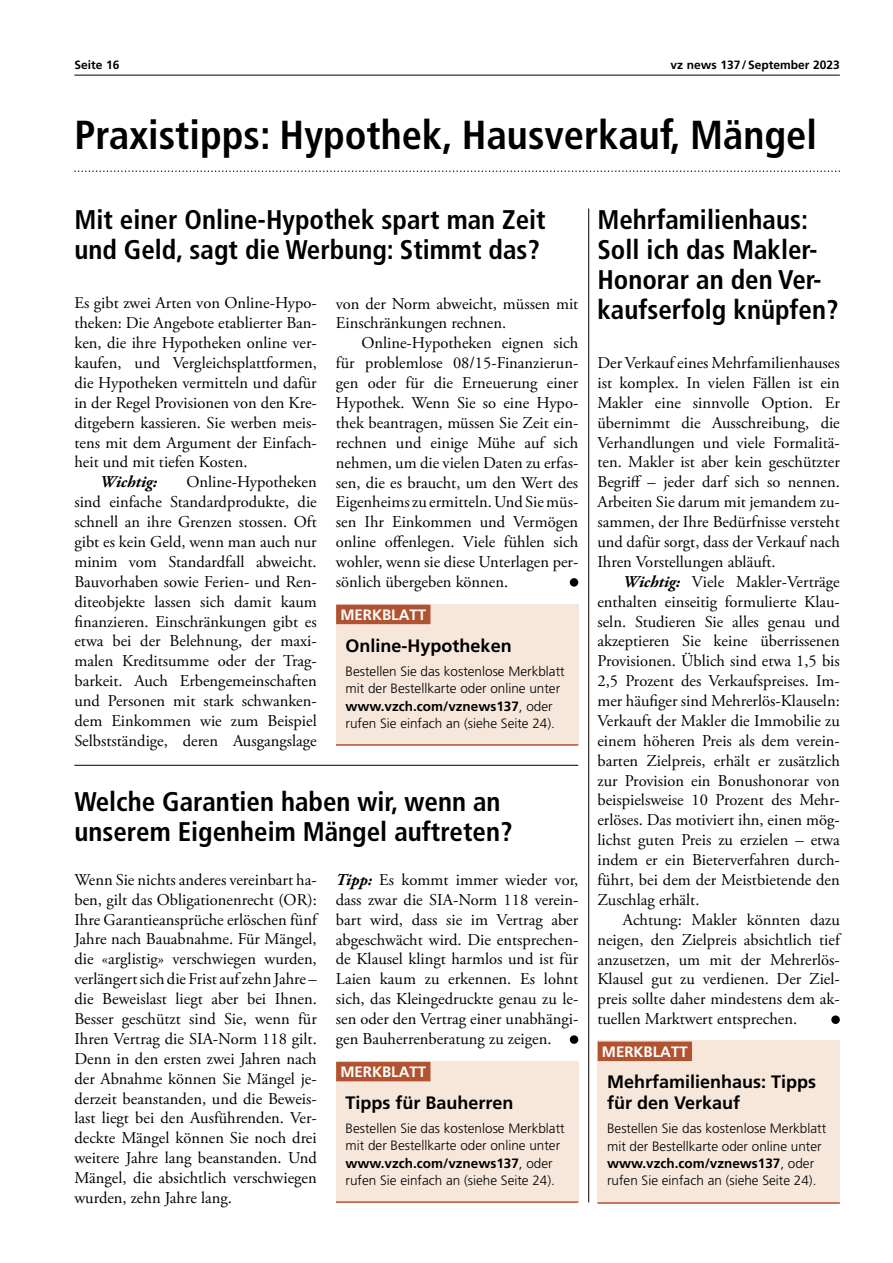
<style>
.page{position:relative;width:893px;height:1263px;background:#fff}
.page>*{position:absolute;margin:0;border:0;box-sizing:border-box;transform-origin:0 0}
.t1{font:700 condensed 40.5px "Frutiger LT Std";color:#000}
.t2{font:700 condensed 27px/30px "Frutiger LT Std";color:#000}
.t3{font:700 18px/21px "Frutiger LT Pro";color:#000}
.t4{font:16.5px/20px "Adobe Garamond Pro";color:#000;text-align:justify}
.t5{font:italic 700 16.5px "Adobe Garamond Pro";color:#000}
.t6{font:700 15px "Frutiger LT Pro";color:#fff}
.t7{font:300 13.5px/17.2px "Frutiger LT Pro";color:#000}
.t8{font:700 12px "Frutiger LT Pro";color:#000}
.s1{font-weight:700}
.s2{font-weight:700;font-style:italic}
</style>
<div class="page">
<hr style="left:588px;top:209px;width:1px;height:993px;background:#000">
<hr style="left:74px;top:75px;width:766px;height:1px;background:#000">
<svg style="left:74px;top:171px;width:766px;height:1px"></svg>
<div style="left:570px;top:578px;width:8px;height:9px;background:#000;border-radius:50%"></div>
<hr style="left:74px;top:765px;width:504px;height:1px;background:#000">
<div style="left:570px;top:1035px;width:8px;height:9px;background:#000;border-radius:50%"></div>
<div style="left:831px;top:1015px;width:9px;height:9px;background:#000;border-radius:50%"></div>
<div style="left:336px;top:604px;width:242px;height:141px;background:#f7e7db"></div>
<div style="left:336px;top:605px;width:94px;height:19px;background:#b15330"></div>
<hr style="left:336px;top:744px;width:242px;height:2px;background:#b15330">
<div style="left:336px;top:1061px;width:242px;height:141px;background:#f7e7db"></div>
<div style="left:336px;top:1062px;width:94px;height:19px;background:#b15330"></div>
<hr style="left:336px;top:1201px;width:242px;height:2px;background:#b15330">
<div style="left:598px;top:1041px;width:242px;height:162px;background:#f7e7db"></div>
<div style="left:598px;top:1041px;width:94px;height:20px;background:#b15330"></div>
<hr style="left:597px;top:1202px;width:243px;height:2px;background:#b15330">
<p class="t8" style="left:74px;top:57px;width:47px">Seite 16</p>
<p class="t8" style="left:670px;top:57px;width:171px">vz news 137/September 2023</p>
<h1 class="t1" style="left:74px;top:111px;width:744px">Praxistipps: Hypothek, Hausverkauf, Mängel</h1>
<h2 class="t2" style="left:74px;top:205px;width:473px">Mit einer Online-Hypothek spart man Zeit und Geld, sagt die Werbung: Stimmt das?</h2>
<p class="t4" style="left:74px;top:294px;width:244px">Es gibt zwei Arten von Online-Hypo&shy;theken: Die Angebote etablierter Ban&shy;ken, die ihre Hypotheken online ver&shy;kaufen, und Vergleichsplattformen, die Hypotheken vermitteln und dafür in der Regel Provisionen von den Kre&shy;ditgebern kassieren. Sie werben meis&shy;tens mit dem Argument der Einfach&shy;heit und mit tiefen Kosten.</p>
<p class="t5" style="left:100px;top:473px;width:59px">Wichtig:</p>
<p class="t4" style="left:336px;top:294px;width:244px">von der Norm abweicht, müssen mit<br>Einschränkungen rechnen.</p>
<p class="t4" style="left:336px;top:334px;width:244px;text-indent:26px">Online-Hypotheken eignen sich für problemlose 08/15-Finanzierun&shy;gen oder für die Erneuerung einer Hypothek. Wenn Sie so eine Hypo&shy;thek beantragen, müssen Sie Zeit ein&shy;rechnen und einige Mühe auf sich nehmen, um die vielen Daten zu erfas&shy;sen, die es braucht, um den Wert des Eigenheims zu ermitteln. Und Sie müs&shy;sen Ihr Einkommen und Vermögen online offenlegen. Viele fühlen sich wohler, wenn sie diese Unterlagen per&shy;sönlich übergeben können.</p>
<p class="t4" style="left:74px;top:473px;width:244px;text-indent:112px">Online-Hypotheken sind einfache Standardprodukte, die schnell an ihre Grenzen stossen. Oft gibt es kein Geld, wenn man auch nur minim vom Standardfall abweicht.<br>Bauvorhaben sowie Ferien- und Ren&shy;diteobjekte lassen sich damit kaum finanzieren. Einschränkungen gibt es etwa bei der Belehnung, der maxi&shy;malen Kreditsumme oder der Trag&shy;barkeit. Auch Erbengemeinschaften und Personen mit stark schwanken&shy;dem Einkommen wie zum Beispiel Selbstständige, deren Ausgangslage</p>
<p class="t6" style="left:340px;top:606px;width:87px">MERKBLATT</p>
<p class="t3" style="left:346px;top:635px;width:168px">Online-Hypotheken</p>
<p class="t7" style="left:346px;top:663px;width:221px">Bestellen Sie das kostenlose Merkblatt mit der Bestellkarte oder online unter <span class="s1">www.vzch.com/vznews137</span>, oder rufen Sie einfach an (siehe Seite 24).</p>
<h2 class="t2" style="left:74px;top:787px;width:440px">Welche Garantien haben wir, wenn an unserem Eigenheim Mängel auftreten?</h2>
<p class="t4" style="left:74px;top:870px;width:244px">Wenn Sie nichts anderes vereinbart ha&shy;ben, gilt das Obligationenrecht (OR):<br>Ihre Garantieansprüche erlöschen fünf Jahre nach Bauabnahme. Für Mängel, die «arglistig» verschwiegen wurden, verlängert sich die Frist auf zehn Jahre – die Beweislast liegt aber bei Ihnen.<br>Besser geschützt sind Sie, wenn für Ihren Vertrag die SIA-Norm 118 gilt.<br>Denn in den ersten zwei Jahren nach der Abnahme können Sie Mängel je&shy;derzeit beanstanden, und die Beweis&shy;last liegt bei den Ausführenden. Ver&shy;deckte Mängel können Sie noch drei weitere Jahre lang beanstanden. Und Mängel, die absichtlich verschwiegen wurden, zehn Jahre lang.</p>
<p class="t4" style="left:336px;top:870px;width:244px"><span class="s2">Tipp:</span> Es kommt immer wieder vor, dass zwar die SIA-Norm 118 verein&shy;bart wird, dass sie im Vertrag aber abgeschwächt wird. Die entsprechen&shy;de Klausel klingt harmlos und ist für Laien kaum zu erkennen. Es lohnt sich, das Kleingedruckte genau zu le&shy;sen oder den Vertrag einer unabhängi&shy;gen Bauherrenberatung zu zeigen.</p>
<p class="t6" style="left:340px;top:1063px;width:87px">MERKBLATT</p>
<p class="t3" style="left:346px;top:1092px;width:169px">Tipps für Bauherren</p>
<p class="t7" style="left:346px;top:1120px;width:221px">Bestellen Sie das kostenlose Merkblatt mit der Bestellkarte oder online unter <span class="s1">www.vzch.com/vznews137</span>, oder rufen Sie einfach an (siehe Seite 24).</p>
<h2 class="t2" style="left:597px;top:205px;width:243px">Mehrfamilienhaus:<br>Soll ich das Makler-<br>Honorar an den Ver&shy;kaufserfolg knüpfen?</h2>
<p class="t4" style="left:597px;top:353px;width:244px">Der Verkauf eines Mehrfamilienhauses ist komplex. In vielen Fällen ist ein Makler eine sinnvolle Option. Er übernimmt die Ausschreibung, die Verhandlungen und viele Formalitä&shy;ten. Makler ist aber kein geschützter Begriff – jeder darf sich so nennen.<br>Arbeiten Sie darum mit jemandem zu&shy;sammen, der Ihre Bedürfnisse versteht und dafür sorgt, dass der Verkauf nach Ihren Vorstellungen abläuft.</p>
<p class="t4" style="left:597px;top:572px;width:244px;text-indent:26px"><span class="s2">Wichtig:</span> Viele Makler-Verträge enthalten einseitig formulierte Klau&shy;seln. Studieren Sie alles genau und akzeptieren Sie keine überrissenen Provisionen. Üblich sind etwa 1,5 bis 2,5 Prozent des Verkaufspreises. Im&shy;mer häufiger sind Mehrerlös-Klauseln:<br>Verkauft der Makler die Immobilie zu einem höheren Preis als dem verein&shy;barten Zielpreis, erhält er zusätzlich zur Provision ein Bonushonorar von beispielsweise 10 Prozent des Mehr&shy;erlöses. Das motiviert ihn, einen mög&shy;lichst guten Preis zu erzielen – etwa indem er ein Bieterverfahren durch&shy;führt, bei dem der Meistbietende den Zuschlag erhält.</p>
<p class="t4" style="left:597px;top:910px;width:244px;text-indent:26px">Achtung: Makler könnten dazu neigen, den Zielpreis absichtlich tief anzusetzen, um mit der Mehrerlös-Klausel gut zu verdienen. Der Ziel&shy;preis sollte daher mindestens dem ak&shy;tuellen Marktwert entsprechen.</p>
<p class="t6" style="left:602px;top:1043px;width:87px">MERKBLATT</p>
<p class="t3" style="left:607px;top:1071px;width:211px">Mehrfamilienhaus: Tipps für den Verkauf</p>
<p class="t7" style="left:607px;top:1120px;width:221px">Bestellen Sie das kostenlose Merkblatt mit der Bestellkarte oder online unter <span class="s1">www.vzch.com/vznews137</span>, oder rufen Sie einfach an (siehe Seite 24).</p>
</div>
